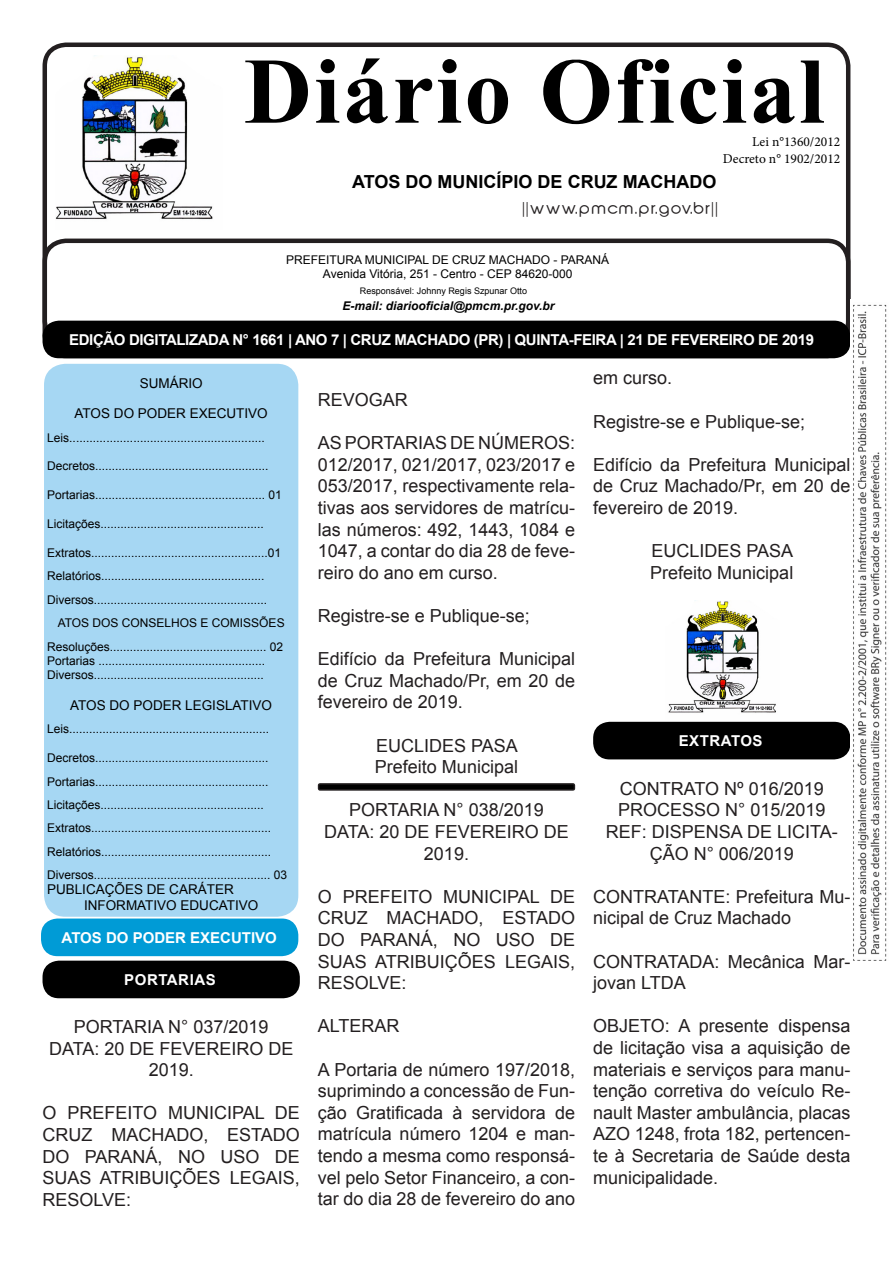
<style>
.page{position:relative;width:893px;height:1263px;background:#fff}
.page>*{position:absolute;margin:0;border:0;box-sizing:border-box;transform-origin:0 0}
.t1{font:700 93.9px "Times New Roman";letter-spacing:.025em;color:#000}
.t2{font:18px/21.6px "Arial";color:#231f20;text-align:justify}
.t3{font:700 18px "Arial";color:#000}
.t4{font:700 15px "Arial";letter-spacing:-.025em;color:#fff}
.t5{font:15px "Abeatby Kai";letter-spacing:.1em;color:#231f20;scale:1.06 1}
.t6{font:700 15px "Arial";color:#fff}
.t7{font:700 15px "Arial";letter-spacing:.035em;color:#fff}
.t8{font:13.5px "Arial";color:#000}
.t9{font:13.5px "Minion Pro";color:#000}
.t10{font:12px "Arial";color:#000}
.t11{font:italic 700 12px "Arial";color:#000}
.t12{font:9px "Arial";color:#000}
</style>
<div class="page">
<div style="left:43px;top:43px;width:807px;height:301px;border:4px solid #231f20;border-radius:21px"></div>
<div style="left:43px;top:239px;width:807px;height:119px;border:4px solid #231f20;border-radius:21px"></div>
<div style="left:44px;top:364px;width:254px;height:553px;background:#a6d7f3;border-radius:21px"></div>
<div style="left:43px;top:321px;width:807px;height:37px;background:#000;border-radius:16px"></div>
<img style="left:55px;top:55px;width:158px;height:165px">
<div style="left:41px;top:918px;width:257px;height:38px;background:#009bd6;border-radius:16px"></div>
<div style="left:43px;top:961px;width:257px;height:37px;background:#000;border-radius:16px"></div>
<div style="left:319px;top:784px;width:255px;height:6px;background:#000;border-radius:2px"></div>
<div style="left:318px;top:783px;width:257px;height:8px;border:2px solid #231f20;border-radius:2px"></div>
<img style="left:668px;top:600px;width:108px;height:113px">
<div style="left:593px;top:722px;width:257px;height:37px;background:#000;border-radius:16px"></div>
<img style="left:853px;top:304px;width:34px;height:657px">
<p class="t1" style="left:244px;top:24px;width:582px">Diário Oficial</p>
<p class="t9" style="left:752px;top:133px;width:90px">Lei n°1360/2012</p>
<p class="t9" style="left:723px;top:149px;width:119px">Decreto n° 1902/2012</p>
<p class="t3" style="left:352px;top:169px;width:366px">ATOS DO MUNICÍPIO DE CRUZ MACHADO</p>
<p class="t5" style="left:523px;top:202px;width:186px">||www.pmcm.pr.gov.br||</p>
<p class="t10" style="left:286px;top:251px;width:325px">PREFEITURA MUNICIPAL DE CRUZ MACHADO - PARANÁ</p>
<p class="t10" style="left:323px;top:266px;width:251px">Avenida Vitória, 251 - Centro - CEP 84620-000</p>
<p class="t11" style="left:343px;top:298px;width:213px">E-mail: diariooficial@pmcm.pr.gov.br</p>
<p class="t4" style="left:69px;top:329px;width:747px">EDIÇÃO DIGITALIZADA N° 1661 | ANO 7 | CRUZ MACHADO (PR) | QUINTA-FEIRA | 21 DE FEVEREIRO DE 2019</p>
<p class="t8" style="left:140px;top:374px;width:65px">SUMÁRIO</p>
<p class="t8" style="left:75px;top:404px;width:195px">ATOS DO PODER EXECUTIVO</p>
<p class="t10" style="left:47px;top:429px;width:219px">Leis..........................................................</p>
<p class="t10" style="left:47px;top:458px;width:223px">Decretos....................................................</p>
<p class="t10" style="left:47px;top:487px;width:236px">Portarias................................................... 01</p>
<p class="t10" style="left:47px;top:516px;width:218px">Licitações.................................................</p>
<p class="t10" style="left:47px;top:544px;width:236px">Extratos.....................................................01</p>
<p class="t10" style="left:47px;top:568px;width:219px">Relatórios.................................................</p>
<p class="t10" style="left:47px;top:591px;width:222px">Diversos....................................................</p>
<p class="t10" style="left:58px;top:615px;width:228px">ATOS DOS CONSELHOS E COMISSÕES</p>
<p class="t10" style="left:47px;top:638px;width:238px">Resoluções............................................... 02</p>
<p class="t10" style="left:47px;top:652px;width:220px">Portarias ..................................................</p>
<p class="t10" style="left:47px;top:667px;width:218px">Diversos...................................................</p>
<p class="t8" style="left:70px;top:696px;width:203px">ATOS DO PODER LEGISLATIVO</p>
<p class="t10" style="left:47px;top:721px;width:224px">Leis............................................................</p>
<p class="t10" style="left:47px;top:750px;width:223px">Decretos....................................................</p>
<p class="t10" style="left:47px;top:773px;width:223px">Portarias....................................................</p>
<p class="t10" style="left:47px;top:796px;width:218px">Licitações.................................................</p>
<p class="t10" style="left:47px;top:820px;width:226px">Extratos......................................................</p>
<p class="t10" style="left:47px;top:843px;width:226px">Relatórios...................................................</p>
<p class="t10" style="left:47px;top:867px;width:242px">Diversos..................................................... 03</p>
<p class="t8" style="left:47px;top:880px;width:188px">PUBLICAÇÕES DE CARÁTER</p>
<p class="t8" style="left:84px;top:896px;width:176px">INFORMATIVO EDUCATIVO</p>
<p class="t12" style="left:360px;top:284px;width:169px">Responsável: Johnny Regis Szpunar Otto</p>
<p class="t2" style="left:593px;top:367px;width:81px">em curso.</p>
<p class="t2" style="left:593px;top:410px;width:214px">Registre-se e Publique-se;</p>
<p class="t2" style="left:593px;top:453px;width:259px">Edifício da Prefeitura Municipal de Cruz Machado/Pr, em 20 de fevereiro de 2019.</p>
<p class="t2" style="left:651px;top:540px;width:143px">EUCLIDES PASA</p>
<p class="t2" style="left:650px;top:561px;width:145px">Prefeito Municipal</p>
<p class="t2" style="left:318px;top:389px;width:92px">REVOGAR</p>
<p class="t2" style="left:318px;top:432px;width:259px">AS PORTARIAS DE NÚMEROS:<br>012/2017, 021/2017, 023/2017 e 053/2017, respectivamente rela&shy;tivas aos servidores de matrícu&shy;las números: 492, 1443, 1084 e 1047, a contar do dia 28 de feve&shy;reiro do ano em curso.</p>
<p class="t2" style="left:318px;top:605px;width:214px">Registre-se e Publique-se;</p>
<p class="t2" style="left:318px;top:648px;width:259px">Edifício da Prefeitura Municipal de Cruz Machado/Pr, em 20 de fevereiro de 2019.</p>
<p class="t2" style="left:376px;top:734px;width:143px">EUCLIDES PASA</p>
<p class="t2" style="left:375px;top:756px;width:145px">Prefeito Municipal</p>
<p class="t2" style="left:349px;top:799px;width:196px">PORTARIA N° 038/2019</p>
<p class="t2" style="left:324px;top:821px;width:246px;text-align:center">DATA: 20 DE FEVEREIRO DE<br>2019.</p>
<p class="t2" style="left:318px;top:885px;width:259px">O PREFEITO MUNICIPAL DE CRUZ MACHADO, ESTADO DO PARANÁ, NO USO DE SUAS ATRIBUIÇÕES LEGAIS, RESOLVE:</p>
<p class="t2" style="left:318px;top:1015px;width:83px">ALTERAR</p>
<p class="t2" style="left:318px;top:1058px;width:259px">A Portaria de número 197/2018, suprimindo a concessão de Fun&shy;ção Gratificada à servidora de matrícula número 1204 e man&shy;tendo a mesma como responsá&shy;vel pelo Setor Financeiro, a con&shy;tar do dia 28 de fevereiro do ano</p>
<p class="t7" style="left:679px;top:730px;width:85px">EXTRATOS</p>
<p class="t2" style="left:620px;top:777px;width:205px">CONTRATO Nº 016/2019</p>
<p class="t2" style="left:618px;top:799px;width:209px">PROCESSO N° 015/2019</p>
<p class="t2" style="left:606px;top:821px;width:233px;text-align:center">REF: DISPENSA DE LICITA-<br>ÇÃO N° 006/2019</p>
<p class="t2" style="left:593px;top:885px;width:259px">CONTRATANTE: Prefeitura Mu&shy;nicipal de Cruz Machado</p>
<p class="t2" style="left:593px;top:950px;width:259px">CONTRATADA: Mecânica Mar&shy;jovan LTDA</p>
<p class="t2" style="left:593px;top:1015px;width:259px">OBJETO: A presente dispensa de licitação visa a aquisição de materiais e serviços para manu&shy;tenção corretiva do veículo Re&shy;nault Master ambulância, placas AZO 1248, frota 182, pertencen&shy;te à Secretaria de Saúde desta municipalidade.</p>
<p class="t6" style="left:62px;top:927px;width:217px">ATOS DO PODER EXECUTIVO</p>
<p class="t7" style="left:124px;top:969px;width:93px">PORTARIAS</p>
<p class="t2" style="left:74px;top:1016px;width:196px">PORTARIA N° 037/2019</p>
<p class="t2" style="left:49px;top:1037px;width:246px;text-align:center">DATA: 20 DE FEVEREIRO DE<br>2019.</p>
<p class="t2" style="left:43px;top:1102px;width:259px">O PREFEITO MUNICIPAL DE CRUZ MACHADO, ESTADO DO PARANÁ, NO USO DE SUAS ATRIBUIÇÕES LEGAIS, RESOLVE:</p>
</div>
